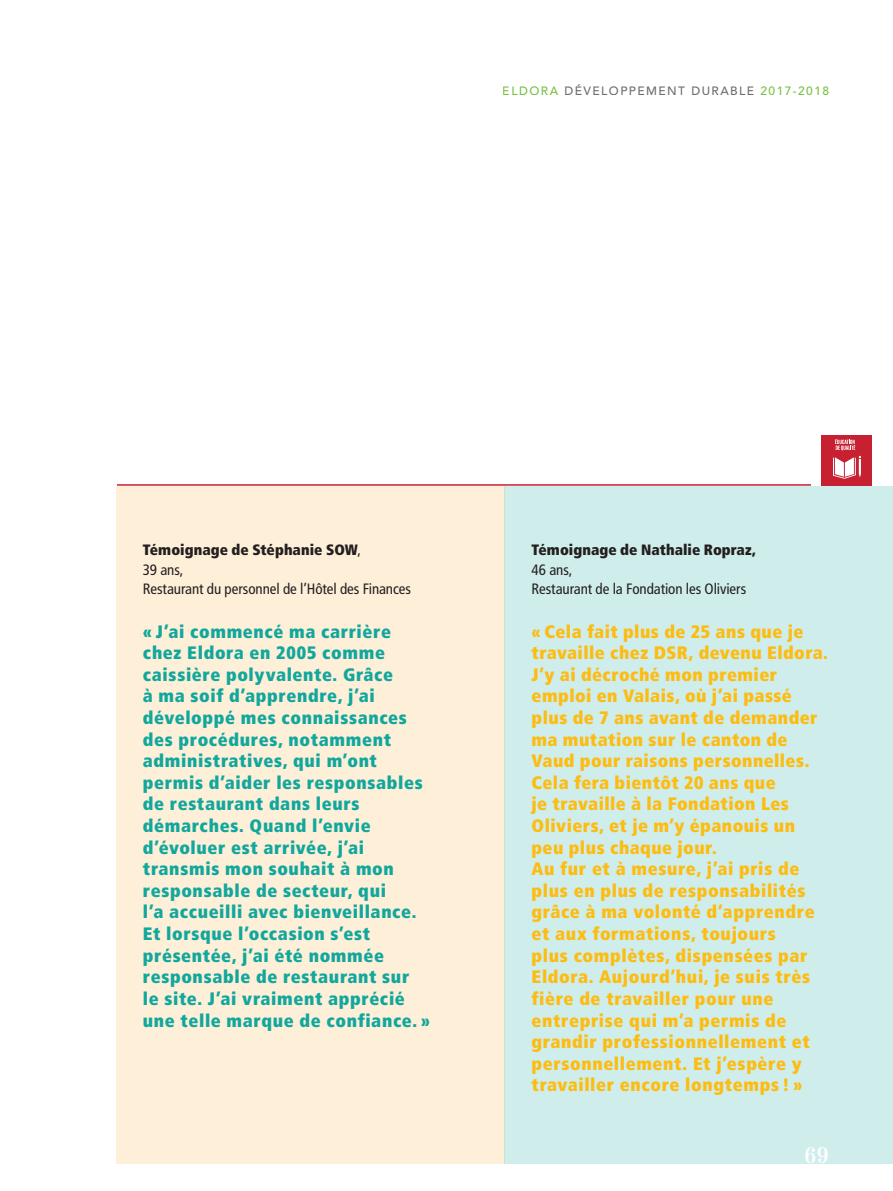
<style>
.page{position:relative;width:893px;height:1191px;background:#fff}
.page>*{position:absolute;margin:0;border:0;box-sizing:border-box;transform-origin:0 0}
.t1{font:700 21px "Santis";color:#fff}
.t2{font:900 condensed 18px/21.6px "Frutiger";letter-spacing:.03em;color:#fdbc12}
.t3{font:900 condensed 18px/21.6px "Frutiger";letter-spacing:.035em;color:#12a79d}
.t4{font:condensed 15px/19.5px "Frutiger";letter-spacing:-.005em;color:#231f20}
.t5{font:900 condensed 15px "Frutiger";color:#231f20}
.t6{font:500 12px "Avenir";letter-spacing:.12em;color:#6c6d70}
.s1{color:#79c142}
.s2{font-weight:900}
</style>
<div class="page">
<div style="left:117px;top:486px;width:388px;height:677px;background:#feefd8"></div>
<div style="left:505px;top:486px;width:388px;height:677px;background:#cfedeb"></div>
<hr style="left:117px;top:484px;width:694px;height:2px;background:#c72031">
<div style="left:822px;top:436px;width:50px;height:50px;background:#c72031"></div>
<svg style="left:833px;top:456px;width:28px;height:22px"></svg>
<svg style="left:835px;top:439px;width:20px;height:11px"></svg>
<p class="t6" style="left:503px;top:84px;width:328px"><span class="s1">ELDORA</span> DÉVELOPPEMENT DURABLE <span class="s1">2017-2018</span></p>
<p class="t4" style="left:143px;top:540px;width:270px"><span class="s2">Témoignage de Stéphanie SOW</span>,<br>39 ans,<br>Restaurant du personnel de l’Hôtel des Finances</p>
<p class="t3" style="left:143px;top:620px;width:289px">« J’ai commencé ma carrière chez Eldora en 2005 comme caissière polyvalente. Grâce<br>à ma soif d’apprendre, j’ai développé mes connaissances des procédures, notamment administratives, qui m’ont permis d’aider les responsables de restaurant dans leurs démarches. Quand l’envie d’évoluer est arrivée, j’ai transmis mon souhait à mon responsable de secteur, qui<br>l’a accueilli avec bienveillance.<br>Et lorsque l’occasion s’est présentée, j’ai été nommée responsable de restaurant sur<br>le site. J’ai vraiment apprécié une telle marque de confiance. »</p>
<p class="t5" style="left:531px;top:541px;width:226px">Témoignage de Nathalie Ropraz,</p>
<p class="t4" style="left:531px;top:560px;width:216px">46 ans,<br>Restaurant de la Fondation les Oliviers</p>
<p class="t2" style="left:531px;top:620px;width:298px">« Cela fait plus de 25 ans que je travaille chez DSR, devenu Eldora.<br>J’y ai décroché mon premier emploi en Valais, où j’ai passé plus de 7 ans avant de demander ma mutation sur le canton de<br>Vaud pour raisons personnelles.<br>Cela fera bientôt 20 ans que<br>je travaille à la Fondation Les<br>Oliviers, et je m’y épanouis un peu plus chaque jour.<br>Au fur et à mesure, j’ai pris de plus en plus de responsabilités grâce à ma volonté d’apprendre et aux formations, toujours<br>plus complètes, dispensées par<br>Eldora. Aujourd’hui, je suis très fière de travailler pour une entreprise qui m’a permis de grandir professionnellement et personnellement. Et j’espère y travailler encore longtemps ! »</p>
<p class="t1" style="left:804px;top:1143px;width:26px">69</p>
</div>
